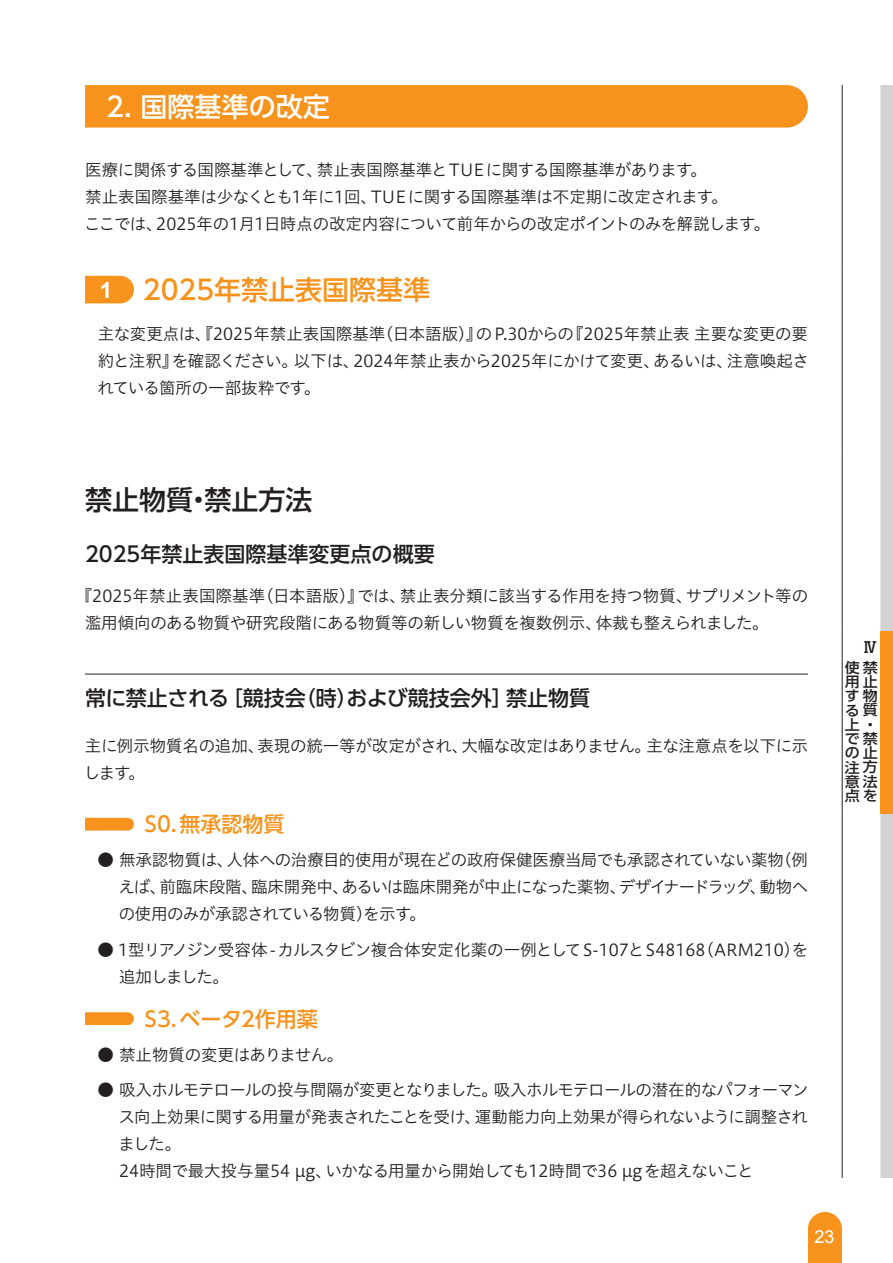
<style>
.page{position:relative;width:893px;height:1263px;background:#fff}
.page>*{position:absolute;margin:0;border:0;box-sizing:border-box;transform-origin:0 0}
.t1{font:500 27px "UD Shin Go Pro";color:#f7931d}
.t2{font:500 27px "UD Shin Go Pro";color:#231f20}
.t3{font:500 27px "UD Shin Go Pro";color:#fff}
.t4{font:500 21px "UD Shin Go Pro";color:#231f20}
.t5{font:500 21px "UD Shin Go Pro";color:#f7931d}
.t6{font:18px "Arial";color:#fff}
.t7{font:16.5px/27px "Hiragino UD Sans Std W3";letter-spacing:-.025em;color:#231f20}
.t8{font:16.5px/27px "Hiragino UD Sans Std W3";color:#231f20}
.t9{font:500 15px "UD Shin Go Pro";color:#231f20}
.t10{font:500 14.25px/14.2px "UD Shin Go Pro";color:#231f20;scale:1.05 1}
.s1{font-family:"Arial";font-weight:700;font-size:22.5px;color:#fff}
</style>
<div class="page">
<svg style="left:880px;top:85px;width:13px;height:1093px;background:#d2d3d5"></svg>
<div style="left:880px;top:631px;width:13px;height:183px;background:#f7931d"></div>
<hr style="left:842px;top:85px;width:1px;height:182px;background:#231f20">
<hr style="left:842px;top:267px;width:1px;height:182px;background:#231f20">
<hr style="left:842px;top:449px;width:1px;height:182px;background:#231f20">
<hr style="left:842px;top:631px;width:1px;height:183px;background:#231f20">
<hr style="left:842px;top:814px;width:1px;height:182px;background:#231f20">
<hr style="left:842px;top:996px;width:1px;height:182px;background:#231f20">
<svg style="left:808px;top:1212px;width:34px;height:51px;background:#f79a2d"></svg>
<hr style="left:85px;top:674px;width:723px;height:1px;background:#231f20">
<svg style="left:85px;top:276px;width:49px;height:27px"></svg>
<svg style="left:85px;top:818px;width:49px;height:12px"></svg>
<svg style="left:85px;top:1012px;width:49px;height:13px"></svg>
<div style="left:85px;top:85px;width:723px;height:43px;background:#f7931d"></div>
<h1 class="t3" style="left:106px;top:84px;width:225px">2. 国際基準の改定</h1>
<p class="t7" style="left:84px;top:155px;width:688px">医療に関係する国際基準として、禁止表国際基準とTUEに関する国際基準があります。<br>禁止表国際基準は少なくとも1年に1回、TUEに関する国際基準は不定期に改定されます。<br>ここでは、2025年の1月1日時点の改定内容について前年からの改定ポイントのみを解説します。</p>
<h1 class="t1" style="left:100px;top:268px;width:332px"><span class="s1">1</span> 2025年禁止表国際基準</h1>
<p class="t7" style="left:98px;top:320px;width:713px;text-align:justify">主な変更点は、『2025年禁止表国際基準（日本語版）』のP.30からの『2025年禁止表 主要な変更の要約と注釈』を確認ください。以下は、2024年禁止表から2025年にかけて変更、あるいは、注意喚起されている箇所の一部抜粋です。</p>
<h1 class="t2" style="left:85px;top:478px;width:229px">禁止物質・禁止方法</h1>
<p class="t4" style="left:85px;top:537px;width:351px">2025年禁止表国際基準変更点の概要</p>
<p class="t7" style="left:85px;top:582px;width:725px;text-indent:-9px">『2025年禁止表国際基準（日本語版）』では、禁止表分類に該当する作用を持つ物質、サプリメント等の濫用傾向のある物質や研究段階にある物質等の新しい物質を複数例示、体裁も整えられました。</p>
<p class="t4" style="left:85px;top:681px;width:506px">常に禁止される［競技会（時）および競技会外］禁止物質</p>
<p class="t7" style="left:84px;top:732px;width:726px">主に例示物質名の追加、表現の統一等が改定がされ、大幅な改定はありません。主な注意点を以下に示します。</p>
<p class="t5" style="left:145px;top:807px;width:141px">S0.無承認物質</p>
<p class="t7" style="left:118px;top:845px;width:691px;text-align:justify;text-indent:-21px">● 無承認物質は、人体への治療目的使用が現在どの政府保健医療当局でも承認されていない薬物（例えば、前臨床段階、臨床開発中、あるいは臨床開発が中止になった薬物、デザイナードラッグ、動物への使用のみが承認されている物質）を示す。</p>
<p class="t8" style="left:119px;top:935px;width:691px;text-indent:-21px">● 1型リアノジン受容体 -カルスタビン複合体安定化薬の一例としてS-107とS48168（ARM210）を追加しました。</p>
<p class="t5" style="left:145px;top:1002px;width:174px">S3.ベータ２作用薬</p>
<p class="t7" style="left:98px;top:1040px;width:247px">● 禁止物質の変更はありません。</p>
<p class="t7" style="left:118px;top:1076px;width:692px;text-indent:-21px">● 吸入ホルモテロールの投与間隔が変更となりました。吸入ホルモテロールの潜在的なパフォーマンス向上効果に関する用量が発表されたことを受け、運動能力向上効果が得られないように調整されました。<br>24時間で最大投与量54 µg、いかなる用量から開始しても12時間で36 µgを超えないこと</p>
<p class="t9" style="left:863px;top:636px;width:15px">Ⅳ</p>
<p class="t10" style="left:845px;top:660px;width:33px">使禁用止す物る質上・で禁の止注方意法点を</p>
<p class="t6" style="left:814px;top:1225px;width:22px">23</p>
</div>
